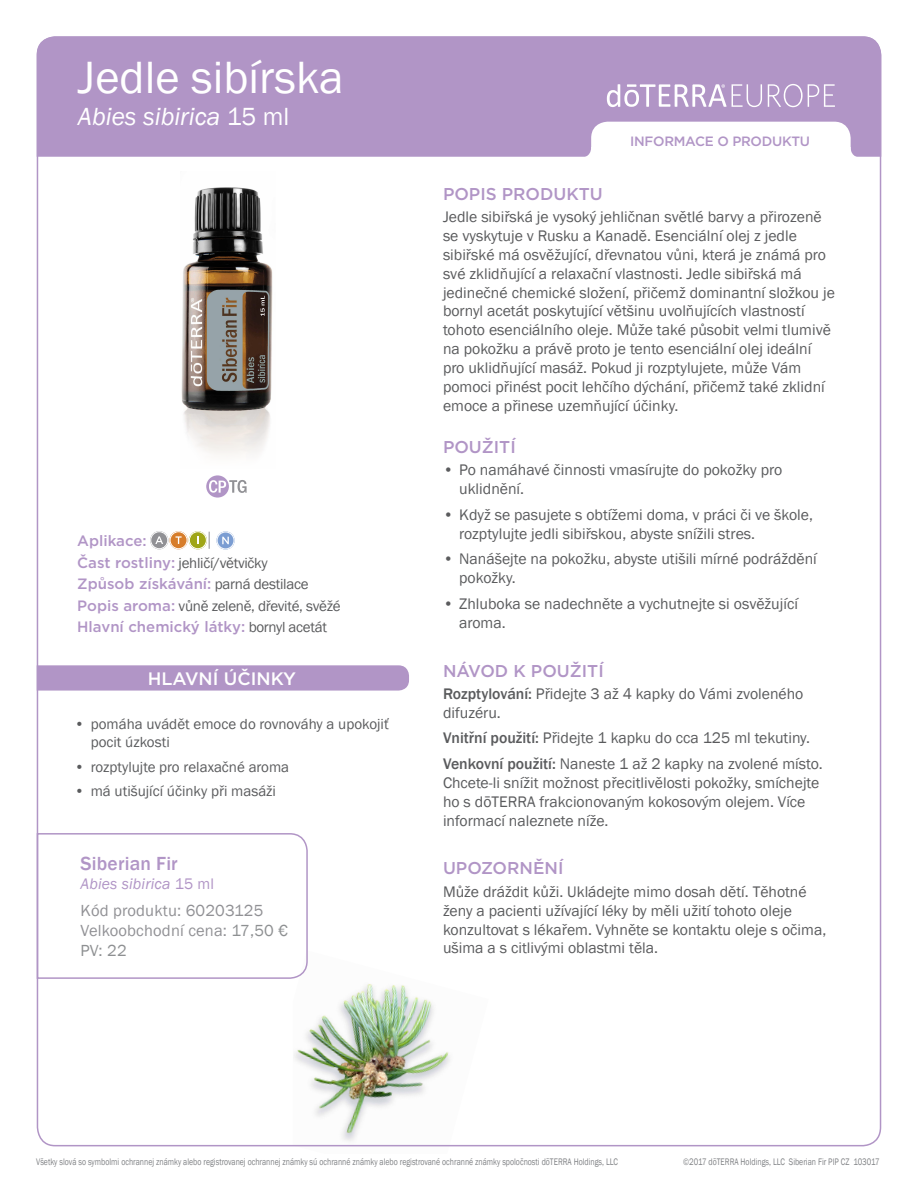
<style>
.page{position:relative;width:918px;height:1188px;background:#fff}
.page>*{position:absolute;margin:0;border:0;box-sizing:border-box;transform-origin:0 0}
.t1{font:46.5px "Franklin Gothic";color:#fff}
.t2{font:italic 25.5px "Franklin Gothic";color:#fff}
.t3{font:500 19.5px "Franklin Gothic";letter-spacing:.01em;color:#b195c6}
.t4{font:500 18px "Gotham";color:#fff}
.t5{font:500 17.1px "Gotham";color:#b195c6}
.t6{font:16.5px/19.8px "Franklin Gothic";letter-spacing:.01em;color:#919195}
.t7{font:15.75px/18.9px "Franklin Gothic";color:#5a5b5d}
.t8{font:italic 15.75px "Franklin Gothic";letter-spacing:.01em;color:#b195c6}
.t9{font:15px/18px "Franklin Gothic";color:#5a5b5d}
.t10{font:500 15px "Gotham";color:#b195c6}
.t11{font:15px "Franklin Gothic";letter-spacing:-.02em;color:#5a5b5d}
.t12{font:500 13.5px "Gotham";letter-spacing:-.02em;color:#b195c6}
.t13{font:9.75px "Franklin Gothic";color:#808285;scale:.8 1}
.s1{font-style:normal}
.s2{font-family:"Gotham";font-weight:500;color:#b195c6}
.s3{font-family:"Franklin Gothic";font-weight:400;color:#5a5b5d}
.s4{color:#8e9092}
.s5{font-weight:500}
</style>
<div class="page">
<img style="left:293px;top:983px;width:196px;height:164px">
<img style="left:181px;top:187px;width:92px;height:268px">
<svg style="left:206px;top:475px;width:41px;height:23px"></svg>
<svg style="left:209px;top:532px;width:1px;height:17px"></svg>
<svg style="left:150px;top:531px;width:18px;height:18px"></svg>
<div style="left:151px;top:532px;width:17px;height:17px;border:1px solid #fff;border-radius:50%"></div>
<svg style="left:155px;top:536px;width:8px;height:8px"></svg>
<svg style="left:169px;top:531px;width:19px;height:18px"></svg>
<div style="left:170px;top:532px;width:17px;height:17px;border:1px solid #fff;border-radius:50%"></div>
<svg style="left:175px;top:536px;width:7px;height:8px"></svg>
<div style="left:189px;top:531px;width:18px;height:18px;background:#9fa617;border-radius:50%"></div>
<div style="left:189px;top:532px;width:18px;height:17px;border:1px solid #fff;border-radius:50%"></div>
<svg style="left:197px;top:536px;width:2px;height:8px"></svg>
<svg style="left:37px;top:665px;width:372px;height:26px;background:#b398c7"></svg>
<svg style="left:36px;top:832px;width:272px;height:148px"></svg>
<div style="left:37px;top:36px;width:844px;height:121px;background:#b195c6"></div>
<svg style="left:581px;top:122px;width:280px;height:35px"></svg>
<svg style="left:605px;top:83px;width:230px;height:24px"></svg>
<svg style="left:216px;top:531px;width:19px;height:19px"></svg>
<div style="left:217px;top:532px;width:17px;height:17px;border:1px solid #fff;border-radius:50%"></div>
<svg style="left:222px;top:537px;width:7px;height:7px"></svg>
<h1 class="t1" style="left:78px;top:49px;width:267px">Jedle sibírska</h1>
<h2 class="t2" style="left:78px;top:101px;width:213px">Abies sibirica <span class="s1">15 ml</span></h2>
<p class="t10" style="left:77px;top:531px;width:71px">Aplikace:</p>
<p class="t11" style="left:77px;top:553px;width:192px"><span class="s2">Čast rostliny:</span> jehličí/větvičky</p>
<p class="t10" style="left:77px;top:574px;width:233px">Způsob získávání: <span class="s3">parná destilace</span></p>
<p class="t11" style="left:77px;top:596px;width:265px"><span class="s2">Popis aroma:</span> vůně zeleně, dřevité, svěžé</p>
<p class="t10" style="left:77px;top:617px;width:251px">Hlavní chemický látky: <span class="s3">bornyl acetát</span></p>
<p class="t4" style="left:148px;top:667px;width:150px">HLAVNÍ ÚČINKY</p>
<p class="t9" style="left:91px;top:715px;width:300px;text-indent:-16px">• pomáha uvádět emoce do rovnováhy a upokojiť pocit úzkosti</p>
<p class="t9" style="left:75px;top:758px;width:216px">• rozptylujte pro relaxačné aroma</p>
<p class="t9" style="left:75px;top:783px;width:203px">• má utišující účinky při masáži</p>
<p class="t3" style="left:81px;top:851px;width:99px">Siberian Fir</p>
<p class="t8" style="left:81px;top:874px;width:135px">Abies sibirica <span class="s1">15 ml</span></p>
<p class="t6" style="left:81px;top:901px;width:209px">Kód produktu: 60203125<br>Velkoobchodní cena: <span class="s4">17,50 €<br>PV: 22</span></p>
<p class="t12" style="left:630px;top:132px;width:181px">INFORMACE O PRODUKTU</p>
<p class="t5" style="left:443px;top:182px;width:161px">POPIS PRODUKTU</p>
<p class="t7" style="left:443px;top:208px;width:393px">Jedle sibiřská je vysoký jehličnan světlé barvy a přirozeně se vyskytuje v Rusku a Kanadě. Esenciální olej z jedle sibiřské má osvěžující, dřevnatou vůni, která je známá pro své zklidňující a relaxační vlastnosti. Jedle sibiřská má jedinečné chemické složení, přičemž dominantní složkou je bornyl acetát poskytující většinu uvolňujících vlastností tohoto esenciálního oleje. Může také působit velmi tlumivě na pokožku a právě proto je tento esenciální olej ideální pro uklidňující masáž. Pokud ji rozptylujete, může Vám pomoci přinést pocit lehčího dýchání, přičemž také zklidní emoce a přinese uzemňující účinky.</p>
<p class="t5" style="left:443px;top:436px;width:74px">POUŽITÍ</p>
<p class="t7" style="left:459px;top:461px;width:325px;text-indent:-16px">• Po namáhavé činnosti vmasírujte do pokožky pro uklidnění.</p>
<p class="t7" style="left:459px;top:505px;width:355px;text-indent:-16px">• Když se pasujete s obtížemi doma, v práci či ve škole, rozptylujte jedli sibiřskou, abyste snížili stres.</p>
<p class="t7" style="left:459px;top:550px;width:359px;text-indent:-16px">• Nanášejte na pokožku, abyste utišili mírné podráždění pokožky.</p>
<p class="t7" style="left:459px;top:595px;width:340px;text-indent:-16px">• Zhluboka se nadechněte a vychutnejte si osvěžující aroma.</p>
<p class="t5" style="left:443px;top:659px;width:162px">NÁVOD K POUŽITÍ</p>
<p class="t7" style="left:443px;top:684px;width:362px"><span class="s5">Rozptylování:</span> Přidejte 3 až 4 kapky do Vámi zvoleného difuzéru.</p>
<p class="t7" style="left:443px;top:726px;width:381px;line-height:25.7px"><span class="s5">Vnitřní použití:</span> Přidejte 1 kapku do cca 125 ml tekutiny.<br><span class="s5">Venkovní použití:</span> Naneste 1 až 2 kapky na zvolené místo.</p>
<p class="t7" style="left:443px;top:774px;width:378px">Chcete-li snížit možnost přecitlivělosti pokožky, smíchejte ho s dōTERRA frakcionovaným kokosovým olejem. Více informací naleznete níže.</p>
<p class="t5" style="left:443px;top:857px;width:122px">UPOZORNĚNÍ</p>
<p class="t7" style="left:443px;top:882px;width:385px">Může dráždit kůži. Ukládejte mimo dosah dětí. Těhotné ženy a pacienti užívající léky by měli užití tohoto oleje konzultovat s lékařem. Vyhněte se kontaktu oleje s očima, ušima a s citlivými oblastmi těla.</p>
<p class="t13" style="left:36px;top:1156px;width:729px">Všetky slová so symbolmi ochrannej známky alebo registrovanej ochrannej známky sú ochranné známky alebo registrované ochranné známky spoločnosti dōTERRA Holdings, LLC</p>
<p class="t13" style="left:683px;top:1156px;width:247px">©2017 dōTERRA Holdings, LLC Siberian Fir PIP CZ 103017</p>
</div>
